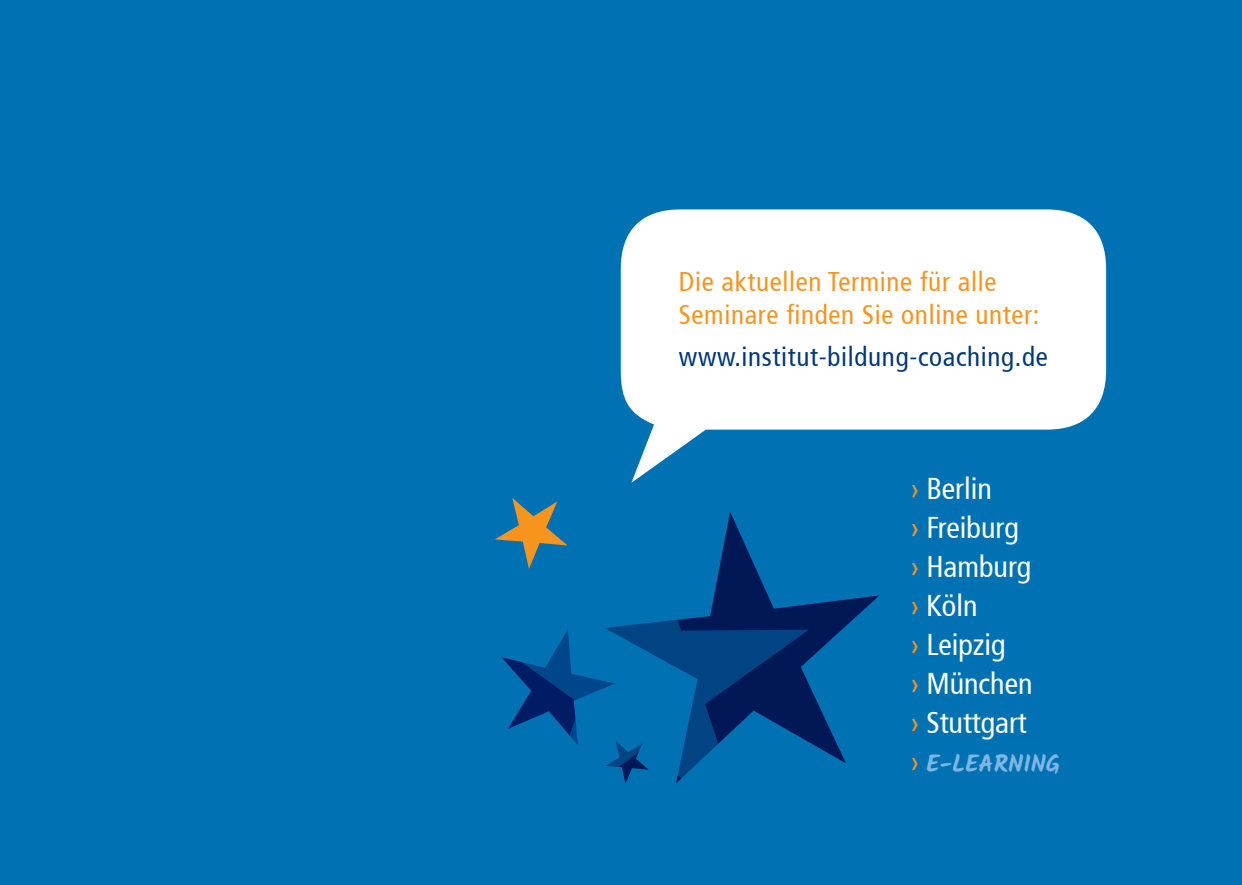
<style>
.page{position:relative;width:1242px;height:885px;background:#fff}
.page>*{position:absolute;margin:0;border:0;box-sizing:border-box;transform-origin:0 0}
.t1{font:condensed 30px/39px "Frutiger 57";color:#fff}
.t2{font:condensed 27px/32.4px "Frutiger 57";letter-spacing:.025em;color:#f7941e}
.t3{font:condensed 27px "Frutiger 57";letter-spacing:.025em;color:#00377b}
.t4{font:700 24px "Kalam";color:#7eb7e3}
.s1{color:#f7941e}
.s2{font-family:"Frutiger 57";font-weight:400;font-stretch:condensed;font-size:30px;color:#f7941e}
</style>
<div class="page">
<div style="left:0;top:0;width:1242px;height:884px;background:#0072b4"></div>
<svg style="left:809px;top:595px;width:70px;height:168px"></svg>
<svg style="left:502px;top:512px;width:307px;height:272px"></svg>
<svg style="left:495px;top:498px;width:72px;height:71px"></svg>
<svg style="left:621px;top:209px;width:485px;height:273px;fill:#fff"></svg>
<p class="t2" style="left:679px;top:266px;width:362px">Die aktuellen Termine für alle<br>Seminare finden Sie online unter:</p>
<p class="t3" style="left:679px;top:341px;width:370px">www.institut-bildung-coaching.de</p>
<p class="t1" style="left:910px;top:468px;width:123px"><span class="s1">›</span> Berlin<br><span class="s1">›</span> Freiburg <span class="s1">›</span> Hamburg <span class="s1">›</span> Köln<br><span class="s1">›</span> Leipzig<br><span class="s1">›</span> München <span class="s1">›</span> Stuttgart</p>
<p class="t4" style="left:910px;top:749px;width:151px"><span class="s2">›</span> E-LEARNING</p>
</div>
